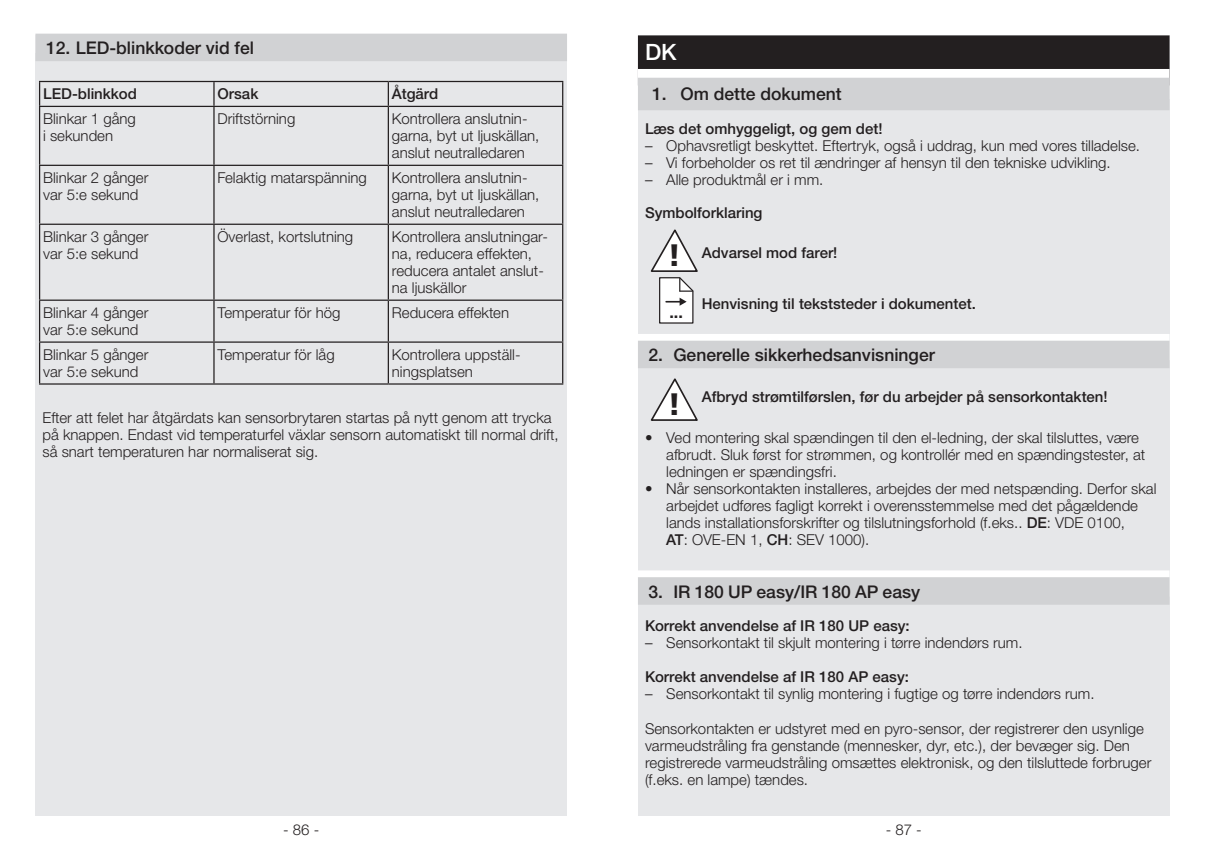
<style>
.page{position:relative;width:1205px;height:851px;background:#fff}
.page>*{position:absolute;margin:0;border:0;box-sizing:border-box;transform-origin:0 0}
.t1{font:500 22.5px "Helvetica Neue LTW1 G";color:#fff}
.t2{font:500 17.5px "Helvetica Neue LTW1 G";color:#231f20}
.t3{font:700 16.25px "Helvetica Neue LT Pro";color:#231f20}
.t4{font:300 15px/17px "Helvetica Neue LTW1 G";color:#231f20}
.t5{font:500 15px "Helvetica Neue LTW1 G";color:#231f20}
.s1{font-family:"Frutiger LT Com";font-stretch:condensed}
.s2{font-family:"Frutiger LT Com";font-weight:900;font-size:31px}
.s3{font-weight:500}
</style>
<div class="page">
<div style="left:35px;top:35px;width:532px;height:780px;background:#e6e7e9"></div>
<div style="left:35px;top:27px;width:532px;height:26px;background:linear-gradient(to right,#f9f9fa,#f9f9fa)"></div>
<div style="left:35px;top:34px;width:532px;height:27px;background:#d1d2d4"></div>
<hr style="left:39px;top:81px;width:175px;height:1px;background:#231f20">
<svg style="left:39px;top:82px;width:1px;height:24px"></svg>
<hr style="left:214px;top:81px;width:174px;height:1px;background:#231f20">
<hr style="left:213px;top:82px;width:2px;height:24px;background:#231f20">
<hr style="left:388px;top:81px;width:175px;height:1px;background:#231f20">
<svg style="left:388px;top:82px;width:1px;height:24px"></svg>
<svg style="left:562px;top:82px;width:1px;height:24px"></svg>
<hr style="left:39px;top:106px;width:175px;height:1px;background:#231f20">
<hr style="left:39px;top:107px;width:1px;height:58px;background:#231f20">
<hr style="left:214px;top:106px;width:174px;height:1px;background:#231f20">
<hr style="left:213px;top:107px;width:2px;height:58px;background:#231f20">
<hr style="left:388px;top:106px;width:175px;height:1px;background:#231f20">
<hr style="left:388px;top:107px;width:1px;height:58px;background:#231f20">
<hr style="left:562px;top:107px;width:1px;height:58px;background:#231f20">
<hr style="left:39px;top:165px;width:175px;height:1px;background:#231f20">
<hr style="left:39px;top:166px;width:1px;height:57px;background:#231f20">
<hr style="left:214px;top:165px;width:174px;height:1px;background:#231f20">
<hr style="left:213px;top:166px;width:2px;height:57px;background:#231f20">
<hr style="left:388px;top:165px;width:175px;height:1px;background:#231f20">
<hr style="left:388px;top:166px;width:1px;height:57px;background:#231f20">
<hr style="left:562px;top:166px;width:1px;height:57px;background:#231f20">
<hr style="left:39px;top:223px;width:175px;height:2px;background:#231f20">
<hr style="left:39px;top:225px;width:1px;height:74px;background:#231f20">
<hr style="left:214px;top:223px;width:174px;height:2px;background:#231f20">
<hr style="left:213px;top:225px;width:2px;height:74px;background:#231f20">
<hr style="left:388px;top:223px;width:175px;height:2px;background:#231f20">
<hr style="left:388px;top:225px;width:1px;height:74px;background:#231f20">
<hr style="left:562px;top:225px;width:1px;height:74px;background:#231f20">
<hr style="left:39px;top:299px;width:175px;height:2px;background:#231f20">
<hr style="left:39px;top:301px;width:1px;height:40px;background:#231f20">
<hr style="left:214px;top:299px;width:174px;height:2px;background:#231f20">
<hr style="left:213px;top:301px;width:2px;height:40px;background:#231f20">
<hr style="left:388px;top:299px;width:175px;height:2px;background:#231f20">
<hr style="left:388px;top:301px;width:1px;height:40px;background:#231f20">
<hr style="left:562px;top:301px;width:1px;height:40px;background:#231f20">
<hr style="left:39px;top:341px;width:175px;height:1px;background:#231f20">
<hr style="left:39px;top:342px;width:1px;height:41px;background:#231f20">
<hr style="left:214px;top:341px;width:174px;height:1px;background:#231f20">
<hr style="left:213px;top:342px;width:2px;height:41px;background:#231f20">
<hr style="left:388px;top:341px;width:175px;height:1px;background:#231f20">
<hr style="left:388px;top:342px;width:1px;height:41px;background:#231f20">
<hr style="left:562px;top:342px;width:1px;height:41px;background:#231f20">
<hr style="left:39px;top:383px;width:175px;height:1px;background:#231f20">
<hr style="left:214px;top:383px;width:174px;height:1px;background:#231f20">
<hr style="left:388px;top:383px;width:175px;height:1px;background:#231f20">
<div style="left:638px;top:35px;width:531px;height:780px;background:#e6e7e9"></div>
<div style="left:638px;top:35px;width:531px;height:50px;background:#231f20"></div>
<div style="left:638px;top:69px;width:531px;height:30px;background:#fff"></div>
<div style="left:638px;top:78px;width:531px;height:32px;background:#d1d2d4"></div>
<div style="left:638px;top:334px;width:531px;height:26px;background:#fff"></div>
<div style="left:638px;top:340px;width:531px;height:28px;background:#d1d2d4"></div>
<div style="left:638px;top:570px;width:531px;height:26px;background:#fff"></div>
<div style="left:638px;top:577px;width:531px;height:27px;background:#d1d2d4"></div>
<svg style="left:651px;top:229px;width:47px;height:94px"></svg>
<svg style="left:651px;top:378px;width:47px;height:43px"></svg>
<p class="t2" style="left:46px;top:37px;width:210px">12. LED-blinkkoder vid fel</p>
<p class="t5" style="left:43px;top:85px;width:95px">LED-blinkkod</p>
<p class="t5" style="left:217px;top:85px;width:42px">Orsak</p>
<p class="t5" style="left:392px;top:85px;width:48px">Åtgärd</p>
<p class="t4" style="left:43px;top:110px;width:94px">Blinkar 1 gång i sekunden</p>
<p class="t4" style="left:217px;top:110px;width:79px">Driftstörning</p>
<p class="t4" style="left:392px;top:110px;width:149px">Kontrollera anslutnin&shy;garna, byt ut ljuskällan, anslut neutralledaren</p>
<p class="t4" style="left:43px;top:169px;width:107px">Blinkar 2 gånger var 5:e sekund</p>
<p class="t4" style="left:217px;top:169px;width:151px">Felaktig matarspänning</p>
<p class="t4" style="left:392px;top:169px;width:149px">Kontrollera anslutnin&shy;garna, byt ut ljuskällan, anslut neutralledaren</p>
<p class="t4" style="left:43px;top:228px;width:107px">Blinkar 3 gånger var 5:e sekund</p>
<p class="t4" style="left:217px;top:228px;width:137px">Överlast, kortslutning</p>
<p class="t4" style="left:392px;top:228px;width:158px">Kontrollera anslutningar&shy;na, reducera effekten, reducera antalet anslut&shy;na ljuskällor</p>
<p class="t4" style="left:43px;top:304px;width:107px">Blinkar 4 gånger var 5:e sekund</p>
<p class="t4" style="left:217px;top:304px;width:124px">Temperatur för hög</p>
<p class="t4" style="left:392px;top:304px;width:119px">Reducera effekten</p>
<p class="t4" style="left:43px;top:346px;width:107px">Blinkar 5 gånger var 5:e sekund</p>
<p class="t4" style="left:217px;top:346px;width:119px">Temperatur för låg</p>
<p class="t4" style="left:392px;top:346px;width:130px">Kontrollera uppställ&shy;ningsplatsen</p>
<p class="t4" style="left:43px;top:409px;width:517px">Efter att felet har åtgärdats kan sensorbrytaren startas på nytt genom att trycka på knappen. Endast vid temperaturfel växlar sensorn automatiskt till normal drift, så snart temperaturen har normaliserat sig.</p>
<h1 class="t1" style="left:645px;top:39px;width:33px">DK</h1>
<p class="t2" style="left:652px;top:83px;width:191px">1. Om dette dokument</p>
<p class="t5" style="left:645px;top:119px;width:239px">Læs det omhyggeligt, og gem det!</p>
<p class="t4" style="left:645px;top:137px;width:496px"><span class="s1">–</span> Ophavsretligt beskyttet. Eftertryk, også i uddrag, kun med vores tilladelse.</p>
<p class="t4" style="left:645px;top:154px;width:467px"><span class="s1">–</span> Vi forbeholder os ret til ændringer af hensyn til den tekniske udvikling.</p>
<p class="t4" style="left:645px;top:171px;width:180px"><span class="s1">–</span> Alle produktmål er i mm.</p>
<p class="t5" style="left:645px;top:204px;width:119px">Symbolforklaring</p>
<p class="t5" style="left:667px;top:244px;width:172px"><span class="s2">!</span> Advarsel mod farer!</p>
<p class="t5" style="left:702px;top:294px;width:276px">Henvisning til tekststeder i dokumentet.</p>
<p class="t2" style="left:648px;top:344px;width:288px">2. Generelle sikkerhedsanvisninger</p>
<p class="t5" style="left:667px;top:387px;width:442px"><span class="s2">!</span> Afbryd strømtilførslen, før du arbejder på sensorkontakten!</p>
<p class="t4" style="left:666px;top:429px;width:480px;text-indent:-21px">• Ved montering skal spændingen til den el-ledning, der skal tilsluttes, være afbrudt. Sluk først for strømmen, og kontrollér med en spændingstester, at ledningen er spændingsfri.</p>
<p class="t4" style="left:666px;top:480px;width:492px;text-indent:-21px">• Når sensorkontakten installeres, arbejdes der med netspænding. Derfor skal arbejdet udføres fagligt korrekt i overensstemmelse med det pågældende lands installationsforskrifter og tilslutningsforhold (f.eks.. <span class="s3">DE</span>: VDE 0100,<br><span class="s3">AT</span>: OVE-EN 1, <span class="s3">CH</span>: SEV 1000).</p>
<p class="t2" style="left:648px;top:581px;width:273px">3. IR 180 UP easy/IR 180 AP easy</p>
<p class="t5" style="left:645px;top:617px;width:266px">Korrekt anvendelse af IR 180 UP easy:</p>
<p class="t4" style="left:645px;top:634px;width:379px"><span class="s1">–</span> Sensorkontakt til skjult montering i tørre indendørs rum.</p>
<p class="t5" style="left:645px;top:668px;width:265px">Korrekt anvendelse af IR 180 AP easy:</p>
<p class="t4" style="left:645px;top:685px;width:451px"><span class="s1">–</span> Sensorkontakt til synlig montering i fugtige og tørre indendørs rum.</p>
<p class="t4" style="left:645px;top:719px;width:508px">Sensorkontakten er udstyret med en pyro-sensor, der registrerer den usynlige varmeudstråling fra genstande (mennesker, dyr, etc.), der bevæger sig. Den registrerede varmeudstråling omsættes elektronisk, og den tilsluttede forbruger (f.eks. en lampe) tændes.</p>
<p class="t3" style="left:669px;top:302px;width:15px">...</p>
<p class="t4" style="left:283px;top:821px;width:38px">- 86 -</p>
<p class="t4" style="left:885px;top:821px;width:38px">- 87 -</p>
</div>
